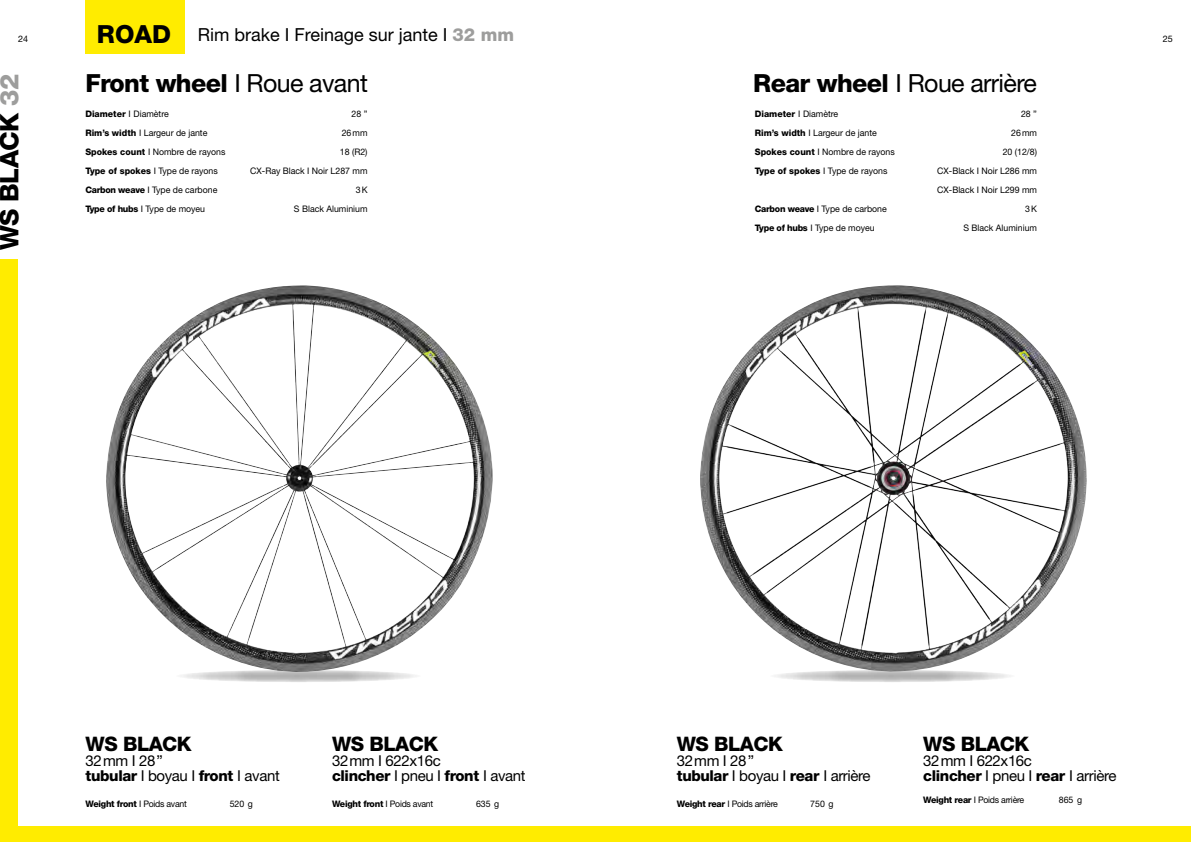
<style>
.page{position:relative;width:1191px;height:842px;background:#fff}
.page>*{position:absolute;margin:0;border:0;box-sizing:border-box;transform-origin:0 0}
.t1{font:800 25.8px "Helvetica Neue LT Std";letter-spacing:-.025em;color:#000}
.t2{font:800 25px "Helvetica Neue LT Std";letter-spacing:-.025em;color:#000}
.t3{font:25px "Helvetica Neue LT Std";letter-spacing:-.025em;color:#000}
.t4{font:800 20px "Helvetica Neue LT Std";letter-spacing:-.025em;color:#000}
.t5{font:18px "Helvetica Neue LT Std";color:#000}
.t6{font:15px/15px "Helvetica Neue LT Std";letter-spacing:-.025em;color:#000}
.t7{font:9px/19px "Helvetica Neue LT Std";color:#000}
.t8{font:9px "Helvetica Neue LT Std";letter-spacing:-.03em;color:#000}
.t9{font:800 9px "Helvetica Neue LT Std";letter-spacing:-.03em;color:#000}
.s1{font-weight:800;color:#9d9d9c}
.s2{color:#9d9d9c}
.s3{font-weight:800}
.s4{font-weight:400}
</style>
<div class="page">
<div style="left:85px;top:0;width:99px;height:54px;background:#ffec00"></div>
<div style="left:0;top:827px;width:1191px;height:15px;background:#ffec00"></div>
<svg style="left:174px;top:670px;width:249px;height:12px"></svg>
<img style="left:106px;top:285px;width:387px;height:391px">
<div style="left:0;top:259px;width:18px;height:583px;background:#ffec00"></div>
<svg style="left:768px;top:670px;width:248px;height:12px"></svg>
<img style="left:700px;top:285px;width:387px;height:391px">
<h2 class="t2" style="left:97px;top:19px;width:76px">ROAD</h2>
<p class="t7" style="left:1162px;top:30px;width:12px">25</p>
<p class="t7" style="left:18px;top:30px;width:12px">24</p>
<h3 class="t5" style="left:198px;top:24px;width:318px">Rim brake I Freinage sur jante I <span class="s1">32 mm</span></h3>
<h1 class="t1" style="left:-6px;top:250px;width:177px;rotate:-90deg">WS BLACK <span class="s2">32</span></h1>
<h2 class="t3" style="left:753px;top:68px;width:285px"><span class="s3">Rear wheel</span> I Roue arrière</h2>
<h2 class="t2" style="left:85px;top:68px;width:284px">Front wheel <span class="s4">I Roue avant</span></h2>
<p class="t7" style="left:85px;top:104px;width:141px"><span class="s3">Diameter</span> I Diamètre<br><span class="s3">Rim’s width</span> I Largeur de jante<br><span class="s3">Spokes count</span> I Nombre de rayons<br><span class="s3">Type of spokes</span> I Type de rayons<br><span class="s3">Carbon weave</span> I Type de carbone<br><span class="s3">Type of hubs</span> I Type de moyeu</p>
<p class="t7" style="left:250px;top:104px;width:119px;text-align:right">28 ”<br>26mm<br>18 (R2)<br>CX-Ray Black I Noir L287 mm<br>3K<br>S Black Aluminium</p>
<p class="t7" style="left:755px;top:104px;width:141px"><span class="s3">Diameter</span> I Diamètre<br><span class="s3">Rim’s width</span> I Largeur de jante<br><span class="s3">Spokes count</span> I Nombre de rayons<br><span class="s3">Type of spokes</span> I Type de rayons</p>
<p class="t7" style="left:755px;top:199px;width:134px"><span class="s3">Carbon weave</span> I Type de carbone<br><span class="s3">Type of hubs</span> I Type de moyeu</p>
<p class="t7" style="left:937px;top:104px;width:101px;text-align:right">28 ”<br>26mm<br>20 (12/8)<br>CX-Black I Noir L286 mm<br>CX-Black I Noir L299 mm<br>3K<br>S Black Aluminium</p>
<h3 class="t4" style="left:86px;top:732px;width:108px">WS BLACK</h3>
<h3 class="t6" style="left:86px;top:753px;width:196px">32mm I 28”<br><span class="s3">tubular</span> I boyau I <span class="s3">front</span> I avant</h3>
<p class="t9" style="left:86px;top:799px;width:103px">Weight front <span class="s4">I Poids avant</span></p>
<p class="t7" style="left:230px;top:794px;width:25px">520 g</p>
<h3 class="t4" style="left:332px;top:732px;width:108px">WS BLACK</h3>
<h3 class="t6" style="left:332px;top:753px;width:195px">32mm I 622x16c<br><span class="s3">clincher</span> I pneu I <span class="s3">front</span> I avant</h3>
<p class="t9" style="left:332px;top:799px;width:103px">Weight front <span class="s4">I Poids avant</span></p>
<p class="t7" style="left:476px;top:794px;width:25px">635 g</p>
<h3 class="t4" style="left:677px;top:732px;width:108px">WS BLACK</h3>
<h3 class="t6" style="left:677px;top:753px;width:195px">32mm I 28”<br><span class="s3">tubular</span> I boyau I <span class="s3">rear</span> I arrière</h3>
<p class="t8" style="left:677px;top:799px;width:102px"><span class="s3">Weight rear</span> I Poids arrière</p>
<p class="t7" style="left:810px;top:794px;width:25px">750 g</p>
<h3 class="t4" style="left:923px;top:732px;width:108px">WS BLACK</h3>
<h3 class="t6" style="left:923px;top:753px;width:195px">32mm I 622x16c<br><span class="s3">clincher</span> I pneu I <span class="s3">rear</span> I arrière</h3>
<p class="t8" style="left:923px;top:794px;width:102px"><span class="s3">Weight rear</span> I Poids arrière</p>
<p class="t7" style="left:1058px;top:790px;width:25px">865 g</p>
</div>
